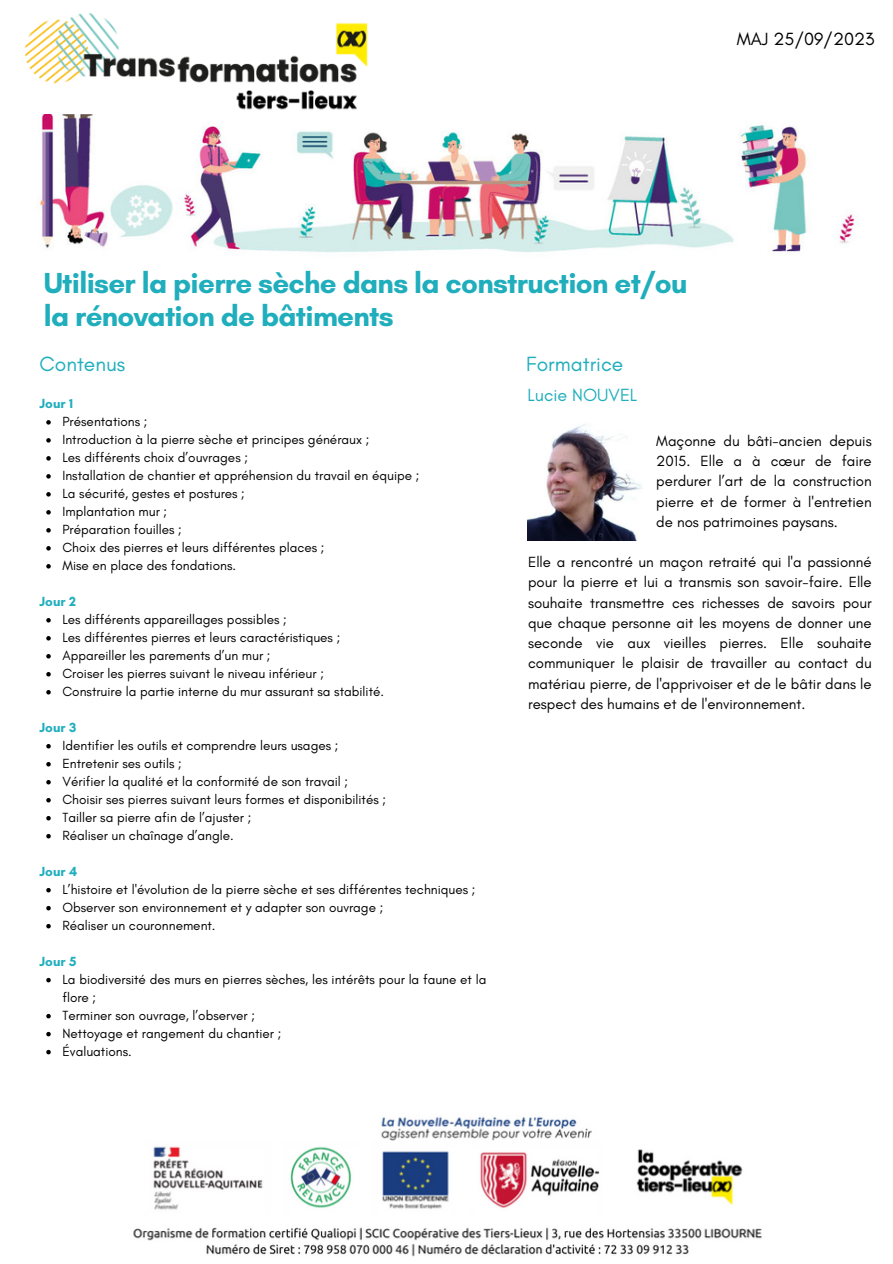
<style>
.page{position:relative;width:893px;height:1264px;background:#fff}
.page>*{position:absolute;margin:0;border:0;box-sizing:border-box;transform-origin:0 0}
.t1{font:700 29.55px "Glacial Indifference";letter-spacing:-.025em;color:#20aebd}
.t2{font:21px "Glacial Indifference";color:#20aebd}
.t3{font:18px "Glacial Indifference";color:#000}
.t4{font:18px "Glacial Indifference";color:#20aebd}
.t5{font:15px/20.2px "Glacial Indifference";color:#000;text-align:justify}
.t6{font:13.5px/18px "Glacial Indifference";color:#000}
.t7{font:700 13.5px "Glacial Indifference";color:#20aebd}
</style>
<div class="page">
<img style="left:25px;top:13px;width:343px;height:97px">
<img style="left:37px;top:114px;width:819px;height:139px">
<svg style="left:46px;top:420px;width:5px;height:4px"></svg>
<svg style="left:46px;top:438px;width:5px;height:4px"></svg>
<svg style="left:46px;top:456px;width:5px;height:4px"></svg>
<svg style="left:46px;top:474px;width:5px;height:4px"></svg>
<svg style="left:46px;top:492px;width:5px;height:4px"></svg>
<svg style="left:46px;top:510px;width:5px;height:4px"></svg>
<svg style="left:46px;top:528px;width:5px;height:4px"></svg>
<svg style="left:46px;top:546px;width:5px;height:4px"></svg>
<svg style="left:46px;top:564px;width:5px;height:4px"></svg>
<svg style="left:46px;top:618px;width:5px;height:4px"></svg>
<svg style="left:46px;top:636px;width:5px;height:4px"></svg>
<svg style="left:46px;top:654px;width:5px;height:4px"></svg>
<svg style="left:46px;top:672px;width:5px;height:4px"></svg>
<svg style="left:46px;top:690px;width:5px;height:4px"></svg>
<svg style="left:46px;top:744px;width:5px;height:4px"></svg>
<svg style="left:46px;top:762px;width:5px;height:4px"></svg>
<svg style="left:46px;top:780px;width:5px;height:4px"></svg>
<svg style="left:46px;top:798px;width:5px;height:4px"></svg>
<svg style="left:46px;top:816px;width:5px;height:4px"></svg>
<svg style="left:46px;top:834px;width:5px;height:4px"></svg>
<svg style="left:46px;top:888px;width:5px;height:4px"></svg>
<svg style="left:46px;top:906px;width:5px;height:4px"></svg>
<svg style="left:46px;top:923px;width:5px;height:5px"></svg>
<svg style="left:46px;top:977px;width:5px;height:5px"></svg>
<svg style="left:46px;top:1013px;width:5px;height:5px"></svg>
<svg style="left:46px;top:1031px;width:5px;height:5px"></svg>
<svg style="left:46px;top:1049px;width:5px;height:5px"></svg>
<img style="left:527px;top:424px;width:115px;height:116px">
<img style="left:133px;top:1117px;width:629px;height:140px">
<p class="t3" style="left:736px;top:28px;width:139px">MAJ 25/09/2023</p>
<p class="t1" style="left:44px;top:265px;width:645px">Utiliser la pierre sèche dans la construction et/ou</p>
<p class="t1" style="left:44px;top:297px;width:351px">la rénovation de bâtiments</p>
<p class="t2" style="left:40px;top:351px;width:87px">Contenus</p>
<p class="t2" style="left:526px;top:351px;width:99px">Formatrice</p>
<p class="t4" style="left:527px;top:384px;width:111px">Lucie NOUVEL</p>
<p class="t7" style="left:40px;top:395px;width:35px">Jour 1</p>
<p class="t6" style="left:62px;top:412px;width:86px">Présentations ;</p>
<p class="t6" style="left:62px;top:430px;width:308px">Introduction à la pierre sèche et principes généraux ;</p>
<p class="t6" style="left:62px;top:448px;width:187px">Les différents choix d’ouvrages ;</p>
<p class="t6" style="left:62px;top:466px;width:358px">Installation de chantier et appréhension du travail en équipe ;</p>
<p class="t6" style="left:62px;top:484px;width:184px">La sécurité, gestes et postures ;</p>
<p class="t6" style="left:62px;top:502px;width:106px">Implantation mur ;</p>
<p class="t6" style="left:62px;top:520px;width:121px">Préparation fouilles ;</p>
<p class="t6" style="left:62px;top:538px;width:263px">Choix des pierres et leurs différentes places ;</p>
<p class="t6" style="left:62px;top:556px;width:175px">Mise en place des fondations.</p>
<p class="t7" style="left:40px;top:593px;width:38px">Jour 2</p>
<p class="t6" style="left:62px;top:610px;width:226px">Les différents appareillages possibles ;</p>
<p class="t6" style="left:62px;top:628px;width:279px">Les différentes pierres et leurs caractéristiques ;</p>
<p class="t6" style="left:62px;top:646px;width:209px">Appareiller les parements d’un mur ;</p>
<p class="t6" style="left:62px;top:664px;width:263px">Croiser les pierres suivant le niveau inférieur ;</p>
<p class="t6" style="left:62px;top:682px;width:323px">Construire la partie interne du mur assurant sa stabilité.</p>
<p class="t7" style="left:40px;top:718px;width:38px">Jour 3</p>
<p class="t6" style="left:62px;top:736px;width:277px">Identifier les outils et comprendre leurs usages ;</p>
<p class="t6" style="left:62px;top:754px;width:121px">Entretenir ses outils ;</p>
<p class="t6" style="left:62px;top:771px;width:287px">Vérifier la qualité et la conformité de son travail ;</p>
<p class="t6" style="left:62px;top:789px;width:325px">Choisir ses pierres suivant leurs formes et disponibilités ;</p>
<p class="t6" style="left:62px;top:807px;width:190px">Tailler sa pierre afin de l’ajuster ;</p>
<p class="t6" style="left:62px;top:825px;width:173px">Réaliser un chaînage d’angle.</p>
<p class="t7" style="left:40px;top:862px;width:39px">Jour 4</p>
<p class="t6" style="left:62px;top:879px;width:414px">L’histoire et l'évolution de la pierre sèche et ses différentes techniques ;</p>
<p class="t6" style="left:62px;top:897px;width:322px">Observer son environnement et y adapter son ouvrage ;</p>
<p class="t6" style="left:62px;top:915px;width:155px">Réaliser un couronnement.</p>
<p class="t7" style="left:40px;top:952px;width:38px">Jour 5</p>
<p class="t6" style="left:62px;top:969px;width:425px">La biodiversité des murs en pierres sèches, les intérêts pour la faune et la flore ;</p>
<p class="t6" style="left:62px;top:1005px;width:194px">Terminer son ouvrage, l’observer ;</p>
<p class="t6" style="left:62px;top:1023px;width:220px">Nettoyage et rangement du chantier ;</p>
<p class="t6" style="left:62px;top:1041px;width:71px">Évaluations.</p>
<p class="t5" style="left:656px;top:430px;width:217px">Maçonne du bâti-ancien depuis 2015. Elle a à cœur de faire perdurer l’art de la construction pierre et de former à l'entretien de nos patrimoines paysans.</p>
<p class="t5" style="left:528px;top:552px;width:345px">Elle a rencontré un maçon retraité qui l'a passionné pour la pierre et lui a transmis son savoir-faire. Elle souhaite transmettre ces richesses de savoirs pour que chaque personne ait les moyens de donner une seconde vie aux vieilles pierres. Elle souhaite communiquer le plaisir de travailler au contact du matériau pierre, de l'apprivoiser et de le bâtir dans le respect des humains et de l'environnement.</p>
</div>
